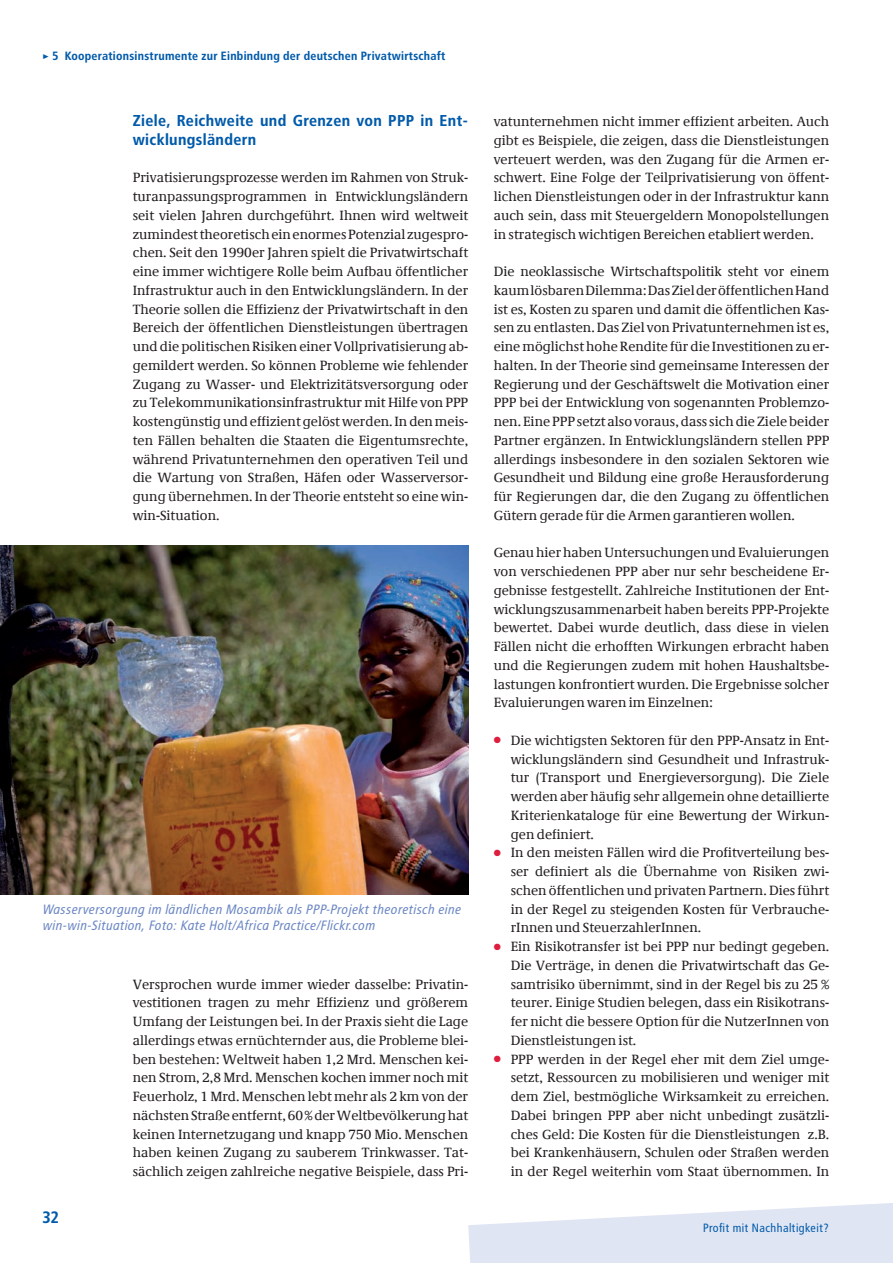
<style>
.page{position:relative;width:893px;height:1263px;background:#fff}
.page>*{position:absolute;margin:0;border:0;box-sizing:border-box;transform-origin:0 0}
.t1{font:700 16.5px "Transit";color:#015aaa}
.t2{font:700 15.75px/18.8px "Transit";color:#015aaa}
.t3{font:13.5px/18.8px "Demos Com";color:#231f20;text-align:justify}
.t4{font:italic 13.5px/16.5px "Transit";color:#6d88c5}
.t5{font:700 12px "Transit";color:#015aaa}
.t6{font:12px "Transit";color:#015aaa}
.s1{color:#de1e3c}
</style>
<div class="page">
<svg style="left:468px;top:1203px;width:425px;height:60px"></svg>
<img style="left:0;top:546px;width:468px;height:349px">
<p class="t5" style="left:43px;top:49px;width:405px">&gt; 5 Kooperationsinstrumente zur Einbindung der deutschen Privatwirtschaft</p>
<p class="t2" style="left:133px;top:111px;width:337px">Ziele, Reichweite und Grenzen von PPP in Ent&shy;wicklungsländern</p>
<p class="t3" style="left:133px;top:169px;width:337px">Privatisierungsprozesse werden im Rahmen von Struk&shy;turanpassungsprogrammen in Entwicklungsländern seit vielen Jahren durchgeführt. Ihnen wird weltweit zumindest theoretisch ein enormes Potenzial zugespro&shy;chen. Seit den 1990er Jahren spielt die Privatwirtschaft eine immer wichtigere Rolle beim Aufbau öffentlicher Infrastruktur auch in den Entwicklungsländern. In der Theorie sollen die Effizienz der Privatwirtschaft in den Bereich der öffentlichen Dienstleistungen übertragen und die politischen Risiken einer Vollprivatisierung ab&shy;gemildert werden. So können Probleme wie fehlender Zugang zu Wasser- und Elektrizitätsversorgung oder zu Telekommunikationsinfrastruktur mit Hilfe von PPP kostengünstig und effizient gelöst werden. In den meis&shy;ten Fällen behalten die Staaten die Eigentumsrechte, während Privatunternehmen den operativen Teil und die Wartung von Straßen, Häfen oder Wasserversor&shy;gung übernehmen. In der Theorie entsteht so eine win&shy;win-Situation.</p>
<p class="t4" style="left:43px;top:901px;width:420px">Wasserversorgung im ländlichen Mosambik als PPP-Projekt theoretisch eine win-win-Situation, Foto: Kate Holt/Africa Practice/Flickr.com</p>
<p class="t1" style="left:43px;top:1208px;width:19px">32</p>
<p class="t3" style="left:133px;top:975px;width:337px">Versprochen wurde immer wieder dasselbe: Privatin&shy;vestitionen tragen zu mehr Effizienz und größerem Umfang der Leistungen bei. In der Praxis sieht die Lage allerdings etwas ernüchternder aus, die Probleme blei&shy;ben bestehen: Weltweit haben 1,2 Mrd. Menschen kei&shy;nen Strom, 2,8 Mrd. Menschen kochen immer noch mit Feuerholz, 1 Mrd. Menschen lebt mehr als 2 km von der nächsten Straße entfernt, 60 % der Weltbevölkerung hat keinen Internetzugang und knapp 750 Mio. Menschen haben keinen Zugang zu sauberem Trinkwasser. Tat&shy;sächlich zeigen zahlreiche negative Beispiele, dass Pri-</p>
<p class="t3" style="left:494px;top:112px;width:337px">vatunternehmen nicht immer effizient arbeiten. Auch gibt es Beispiele, die zeigen, dass die Dienstleistungen verteuert werden, was den Zugang für die Armen er&shy;schwert. Eine Folge der Teilprivatisierung von öffent&shy;lichen Dienstleistungen oder in der Infrastruktur kann auch sein, dass mit Steuergeldern Monopolstellungen in strategisch wichtigen Bereichen etabliert werden.</p>
<p class="t3" style="left:494px;top:262px;width:337px">Die neoklassische Wirtschaftspolitik steht vor einem kaum lösbaren Dilemma: Das Ziel der öffentlichen Hand ist es, Kosten zu sparen und damit die öffentlichen Kas&shy;sen zu entlasten. Das Ziel von Privatunternehmen ist es, eine möglichst hohe Rendite für die Investitionen zu er&shy;halten. In der Theorie sind gemeinsame Interessen der Regierung und der Geschäftswelt die Motivation einer PPP bei der Entwicklung von sogenannten Problemzo&shy;nen. Eine PPP setzt also voraus, dass sich die Ziele beider Partner ergänzen. In Entwicklungsländern stellen PPP allerdings insbesondere in den sozialen Sektoren wie Gesundheit und Bildung eine große Herausforderung für Regierungen dar, die den Zugang zu öffentlichen Gütern gerade für die Armen garantieren wollen.</p>
<p class="t3" style="left:494px;top:544px;width:337px">Genau hier haben Untersuchungen und Evaluierungen von verschiedenen PPP aber nur sehr bescheidene Er&shy;gebnisse festgestellt. Zahlreiche Institutionen der Ent&shy;wicklungszusammenarbeit haben bereits PPP-Projekte bewertet. Dabei wurde deutlich, dass diese in vielen Fällen nicht die erhofften Wirkungen erbracht haben und die Regierungen zudem mit hohen Haushaltsbe&shy;lastungen konfrontiert wurden. Die Ergebnisse solcher Evaluierungen waren im Einzelnen:</p>
<p class="t3" style="left:511px;top:731px;width:320px;text-indent:-17px"><span class="s1">●</span> Die wichtigsten Sektoren für den PPP-Ansatz in Ent&shy;wicklungsländern sind Gesundheit und Infrastruk&shy;tur (Transport und Energieversorgung). Die Ziele werden aber häufig sehr allgemein ohne detaillierte Kriterienkataloge für eine Bewertung der Wirkun&shy;gen definiert.</p>
<p class="t3" style="left:511px;top:844px;width:320px;text-indent:-17px"><span class="s1">●</span> In den meisten Fällen wird die Profitverteilung bes&shy;ser definiert als die Übernahme von Risiken zwi&shy;schen öffentlichen und privaten Partnern. Dies führt in der Regel zu steigenden Kosten für Verbrauche&shy;rInnen und SteuerzahlerInnen.</p>
<p class="t3" style="left:511px;top:937px;width:320px;text-indent:-17px"><span class="s1">●</span> Ein Risikotransfer ist bei PPP nur bedingt gegeben.<br>Die Verträge, in denen die Privatwirtschaft das Ge&shy;samtrisiko übernimmt, sind in der Regel bis zu 25 % teurer. Einige Studien belegen, dass ein Risikotrans&shy;fer nicht die bessere Option für die NutzerInnen von Dienstleistungen ist.</p>
<p class="t3" style="left:511px;top:1050px;width:320px;text-indent:-17px"><span class="s1">●</span> PPP werden in der Regel eher mit dem Ziel umge&shy;setzt, Ressourcen zu mobilisieren und weniger mit dem Ziel, bestmögliche Wirksamkeit zu erreichen.<br>Dabei bringen PPP aber nicht unbedingt zusätzli&shy;ches Geld: Die Kosten für die Dienstleistungen z.B. bei Krankenhäusern, Schulen oder Straßen werden in der Regel weiterhin vom Staat übernommen. In</p>
<p class="t6" style="left:703px;top:1221px;width:128px">Profit mit Nachhaltigkeit?</p>
</div>
